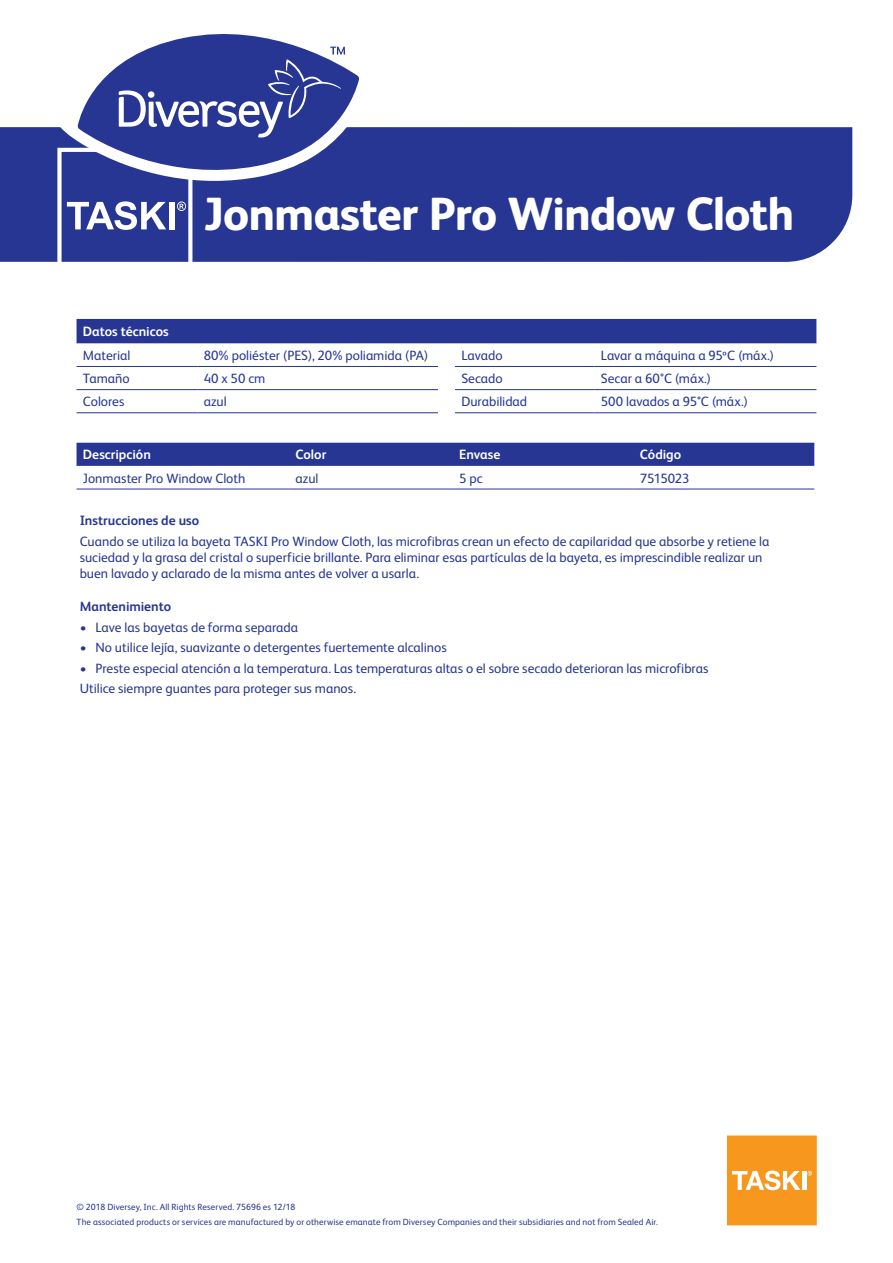
<style>
.page{position:relative;width:893px;height:1263px;background:#fff}
.page>*{position:absolute;margin:0;border:0;box-sizing:border-box;transform-origin:0 0}
.t1{font:800 46.5px "FS Albert Pro";letter-spacing:-.02em;color:#fff}
.Bullet_Text{font:13.5px/16.2px "FS Albert Pro";color:#263692}
.Table_Text{font:13.5px "FS Albert Pro";color:#263692}
.Table_Subheads{font:700 13.5px "FS Albert Pro";letter-spacing:-.005em;color:#fff}
.Subheads{font:700 13.5px "FS Albert Pro";letter-spacing:-.005em;color:#263692}
.Table_Text-2{font:13.5px "FS Albert Pro";letter-spacing:-.025em;color:#263692}
.t2{font:9px "FS Albert Pro";letter-spacing:.015em;color:#263692}
</style>
<div class="page">
<div style="left:0;top:127px;width:852px;height:135px;background:#263692"></div>
<svg style="left:727px;top:1135px;width:90px;height:90px;background:#f7a032"></svg>
<svg style="left:57px;top:148px;width:135px;height:114px;background:#4e5ba6"></svg>
<div style="left:169px;top:202px;width:6px;height:27px;background:#fff"></div>
<svg style="left:58px;top:78px;width:316px;height:103px"></svg>
<svg style="left:78px;top:34px;width:281px;height:148px;fill:#263692"></svg>
<svg style="left:119px;top:47px;width:226px;height:91px;background:#4a58a4"></svg>
<div style="left:77px;top:443px;width:737px;height:23px;background:#263692"></div>
<hr style="left:77px;top:489px;width:212px;height:1px;background:#263692">
<hr style="left:289px;top:489px;width:164px;height:1px;background:#263692">
<hr style="left:453px;top:489px;width:181px;height:1px;background:#263692">
<hr style="left:634px;top:489px;width:180px;height:1px;background:#263692">
<div style="left:77px;top:319px;width:739px;height:24px;background:#263692"></div>
<hr style="left:77px;top:366px;width:120px;height:1px;background:#263692">
<hr style="left:197px;top:366px;width:241px;height:1px;background:#263692">
<hr style="left:455px;top:366px;width:139px;height:1px;background:#263692">
<hr style="left:594px;top:366px;width:222px;height:1px;background:#263692">
<hr style="left:77px;top:389px;width:120px;height:1px;background:#263692">
<hr style="left:197px;top:389px;width:241px;height:1px;background:#263692">
<hr style="left:455px;top:389px;width:139px;height:1px;background:#263692">
<hr style="left:594px;top:389px;width:222px;height:1px;background:#263692">
<hr style="left:77px;top:412px;width:120px;height:1px;background:#263692">
<hr style="left:197px;top:412px;width:241px;height:1px;background:#263692">
<hr style="left:455px;top:412px;width:139px;height:1px;background:#263692">
<hr style="left:594px;top:412px;width:222px;height:1px;background:#263692">
<p class="t1" style="left:203px;top:177px;width:593px">Jonmaster Pro Window Cloth</p>
<p class="Table_Subheads" style="left:83px;top:322px;width:87px">Datos técnicos</p>
<p class="Table_Text" style="left:83px;top:346px;width:49px">Material</p>
<p class="Table_Text" style="left:204px;top:346px;width:226px">80% poliéster (PES), 20% poliamida (PA)</p>
<p class="Table_Text" style="left:461px;top:346px;width:43px">Lavado</p>
<p class="Table_Text" style="left:601px;top:346px;width:175px">Lavar a máquina a 95ºC (máx.)</p>
<p class="Table_Text" style="left:83px;top:369px;width:48px">Tamaño</p>
<p class="Table_Text" style="left:204px;top:369px;width:63px">40 x 50 cm</p>
<p class="Table_Text" style="left:461px;top:369px;width:43px">Secado</p>
<p class="Table_Text" style="left:601px;top:369px;width:112px">Secar a 60°C (máx.)</p>
<p class="Table_Text" style="left:83px;top:392px;width:43px">Colores</p>
<p class="Table_Text" style="left:204px;top:392px;width:25px">azul</p>
<p class="Table_Text" style="left:461px;top:392px;width:67px">Durabilidad</p>
<p class="Table_Text" style="left:601px;top:392px;width:149px">500 lavados a 95°C (máx.)</p>
<p class="Table_Subheads" style="left:83px;top:445px;width:70px">Descripción</p>
<p class="Table_Subheads" style="left:296px;top:445px;width:32px">Color</p>
<p class="Table_Subheads" style="left:459px;top:445px;width:43px">Envase</p>
<p class="Table_Subheads" style="left:640px;top:445px;width:43px">Código</p>
<p class="Table_Text" style="left:83px;top:468px;width:164px">Jonmaster Pro Window Cloth</p>
<p class="Table_Text" style="left:296px;top:468px;width:25px">azul</p>
<p class="Table_Text" style="left:459px;top:468px;width:25px">5 pc</p>
<p class="Table_Text-2" style="left:640px;top:468px;width:51px">7515023</p>
<p class="Subheads" style="left:80px;top:511px;width:121px">Instrucciones de uso</p>
<p class="Bullet_Text" style="left:80px;top:532px;width:691px">Cuando se utiliza la bayeta TASKI Pro Window Cloth, las microfibras crean un efecto de capilaridad que absorbe y retiene la suciedad y la grasa del cristal o superficie brillante. Para eliminar esas partículas de la bayeta, es imprescindible realizar un buen lavado y aclarado de la misma antes de volver a usarla.</p>
<p class="Subheads" style="left:80px;top:597px;width:93px">Mantenimiento</p>
<p class="Bullet_Text" style="left:80px;top:618px;width:220px">• Lave las bayetas de forma separada</p>
<p class="Bullet_Text" style="left:80px;top:638px;width:368px">• No utilice lejía, suavizante o detergentes fuertemente alcalinos</p>
<p class="Bullet_Text" style="left:80px;top:659px;width:630px">• Preste especial atención a la temperatura. Las temperaturas altas o el sobre secado deterioran las microfibras</p>
<p class="Bullet_Text" style="left:80px;top:679px;width:278px">Utilice siempre guantes para proteger sus manos.</p>
<p class="t2" style="left:77px;top:1200px;width:220px">© 2018 Diversey, Inc. All Rights Reserved. 75696 es 12/18</p>
<p class="t2" style="left:77px;top:1215px;width:583px">The associated products or services are manufactured by or otherwise emanate from Diversey Companies and their subsidiaries and not from Sealed Air.</p>
</div>
